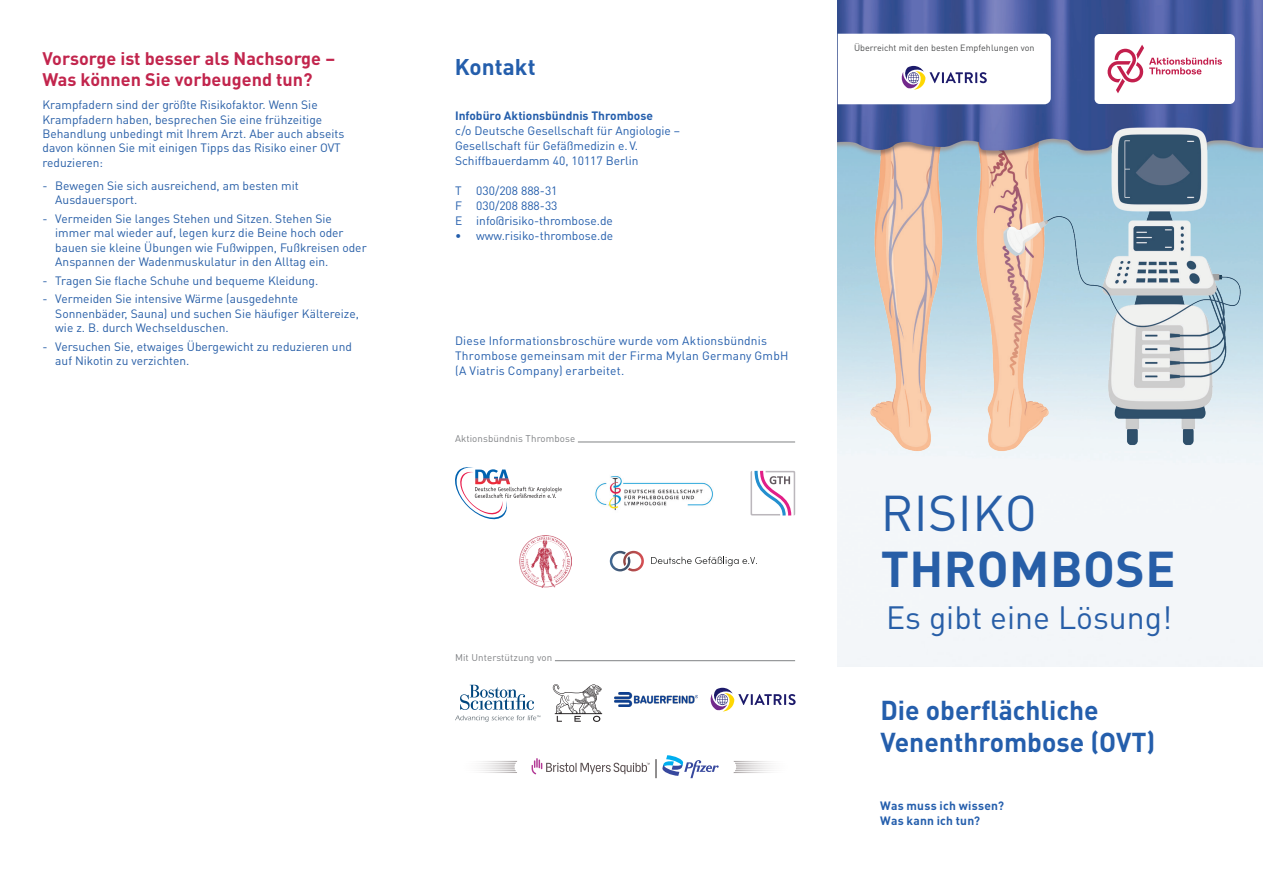
<style>
.page{position:relative;width:1263px;height:893px;background:#fff}
.page>*{position:absolute;margin:0;border:0;box-sizing:border-box;transform-origin:0 0}
.t1{font:700 49.65px "DIN Pro";letter-spacing:.01em;color:#275ea7}
.t2{font:49.65px "DIN Pro";letter-spacing:.01em;color:#275ea7}
.t3{font:31.95px "DIN Pro";color:#275ea7}
.t4{font:700 27px/32.4px "DIN Pro";color:#245eac}
.t5{font:700 22.5px "DIN Pro";color:#245eac}
.t6{font:700 18px/21.6px "DIN Pro";color:#c2254d}
.t7{font:12px/14.4px "DIN Pro";color:#275ea7}
.t8{font:12px/15px "DIN Pro";color:#245eac}
.t9{font:700 12px "DIN Pro";color:#245eac}
.t10{font:700 12px "DIN Pro";letter-spacing:.02em;color:#245eac}
.t11{font:9.75px "DIN Pro";letter-spacing:.01em;color:#808285}
.t12{font:9px "DIN Pro";color:#4b4c4d}
</style>
<div class="page">
<img style="left:838px;top:0;width:425px;height:462px">
<hr style="left:555px;top:660px;width:240px;height:1px;background:#808285">
<hr style="left:578px;top:442px;width:217px;height:1px;background:#808285">
<img style="left:615px;top:692px;width:83px;height:15px">
<img style="left:595px;top:476px;width:118px;height:35px">
<div style="left:1094px;top:34px;width:141px;height:70px;background:#fff;border-radius:5px"></div>
<svg style="left:1107px;top:45px;width:115px;height:48px"></svg>
<svg style="left:455px;top:467px;width:107px;height:52px"></svg>
<img style="left:520px;top:536px;width:51px;height:52px">
<svg style="left:532px;top:758px;width:118px;height:16px"></svg>
<svg style="left:733px;top:761px;width:38px;height:12px"></svg>
<svg style="left:480px;top:761px;width:37px;height:12px"></svg>
<svg style="left:656px;top:755px;width:63px;height:23px"></svg>
<svg style="left:455px;top:685px;width:85px;height:37px"></svg>
<svg style="left:750px;top:471px;width:45px;height:44px"></svg>
<svg style="left:651px;top:557px;width:106px;height:9px"></svg>
<svg style="left:610px;top:551px;width:34px;height:20px"></svg>
<svg style="left:838px;top:34px;width:213px;height:70px"></svg>
<svg style="left:711px;top:688px;width:85px;height:23px"></svg>
<svg style="left:553px;top:684px;width:49px;height:38px"></svg>
<p class="t6" style="left:43px;top:47px;width:294px">Vorsorge ist besser als Nachsorge –<br>Was können Sie vorbeugend tun?</p>
<p class="t7" style="left:43px;top:97px;width:303px">Krampfadern sind der größte Risikofaktor. Wenn Sie Krampfadern haben, besprechen Sie eine frühzeitige Behandlung unbedingt mit Ihrem Arzt. Aber auch abseits davon können Sie mit einigen Tipps das Risiko einer OVT reduzieren:</p>
<p class="t7" style="left:55px;top:178px;width:245px;text-indent:-13px">- Bewegen Sie sich ausreichend, am besten mit<br>Ausdauersport.</p>
<p class="t7" style="left:55px;top:211px;width:313px;text-indent:-13px">- Vermeiden Sie langes Stehen und Sitzen. Stehen Sie immer mal wieder auf, legen kurz die Beine hoch oder bauen sie kleine Übungen wie Fußwippen, Fußkreisen oder Anspannen der Wadenmuskulatur in den Alltag ein.</p>
<p class="t7" style="left:43px;top:273px;width:277px">- Tragen Sie flache Schuhe und bequeme Kleidung.</p>
<p class="t7" style="left:55px;top:291px;width:305px;text-indent:-13px">- Vermeiden Sie intensive Wärme (ausgedehnte<br>Sonnenbäder, Sauna) und suchen Sie häufiger Kältereize, wie z. B. durch Wechselduschen.</p>
<p class="t7" style="left:55px;top:339px;width:298px;text-indent:-13px">- Versuchen Sie, etwaiges Übergewicht zu reduzieren und auf Nikotin zu verzichten.</p>
<p class="t5" style="left:455px;top:52px;width:82px">Kontakt</p>
<p class="t9" style="left:455px;top:108px;width:200px">Infobüro Aktionsbündnis Thrombose</p>
<p class="t8" style="left:455px;top:123px;width:227px">c/o Deutsche Gesellschaft für Angiologie –</p>
<p class="t8" style="left:455px;top:138px;width:185px">Gesellschaft für Gefäßmedizin e.V.</p>
<p class="t8" style="left:455px;top:153px;width:185px">Schiffbauerdamm 40, 10117 Berlin</p>
<p class="t8" style="left:455px;top:183px;width:104px">T 030/208 888-31</p>
<p class="t8" style="left:455px;top:198px;width:104px">F 030/208 888-33</p>
<p class="t8" style="left:455px;top:213px;width:159px">E info@risiko-thrombose.de</p>
<p class="t8" style="left:455px;top:228px;width:160px">• www.risiko-thrombose.de</p>
<p class="t8" style="left:455px;top:333px;width:335px">Diese Informationsbroschüre wurde vom Aktionsbündnis<br>Thrombose gemeinsam mit der Firma Mylan Germany GmbH (A Viatris Company) erarbeitet.</p>
<p class="t11" style="left:455px;top:432px;width:122px">Aktionsbündnis Thrombose</p>
<p class="t11" style="left:455px;top:650px;width:99px">Mit Unterstützung von</p>
<p class="t12" style="left:854px;top:41px;width:182px">Überreicht mit den besten Empfehlungen von</p>
<p class="t2" style="left:881px;top:479px;width:158px">RISIKO</p>
<p class="t1" style="left:881px;top:535px;width:296px">THROMBOSE</p>
<p class="t3" style="left:886px;top:595px;width:288px">Es gibt eine Lösung!</p>
<p class="t4" style="left:880px;top:693px;width:276px">Die oberflächliche<br>Venenthrombose (OVT)</p>
<p class="t10" style="left:880px;top:798px;width:125px">Was muss ich wissen?</p>
<p class="t9" style="left:880px;top:813px;width:101px">Was kann ich tun?</p>
</div>
